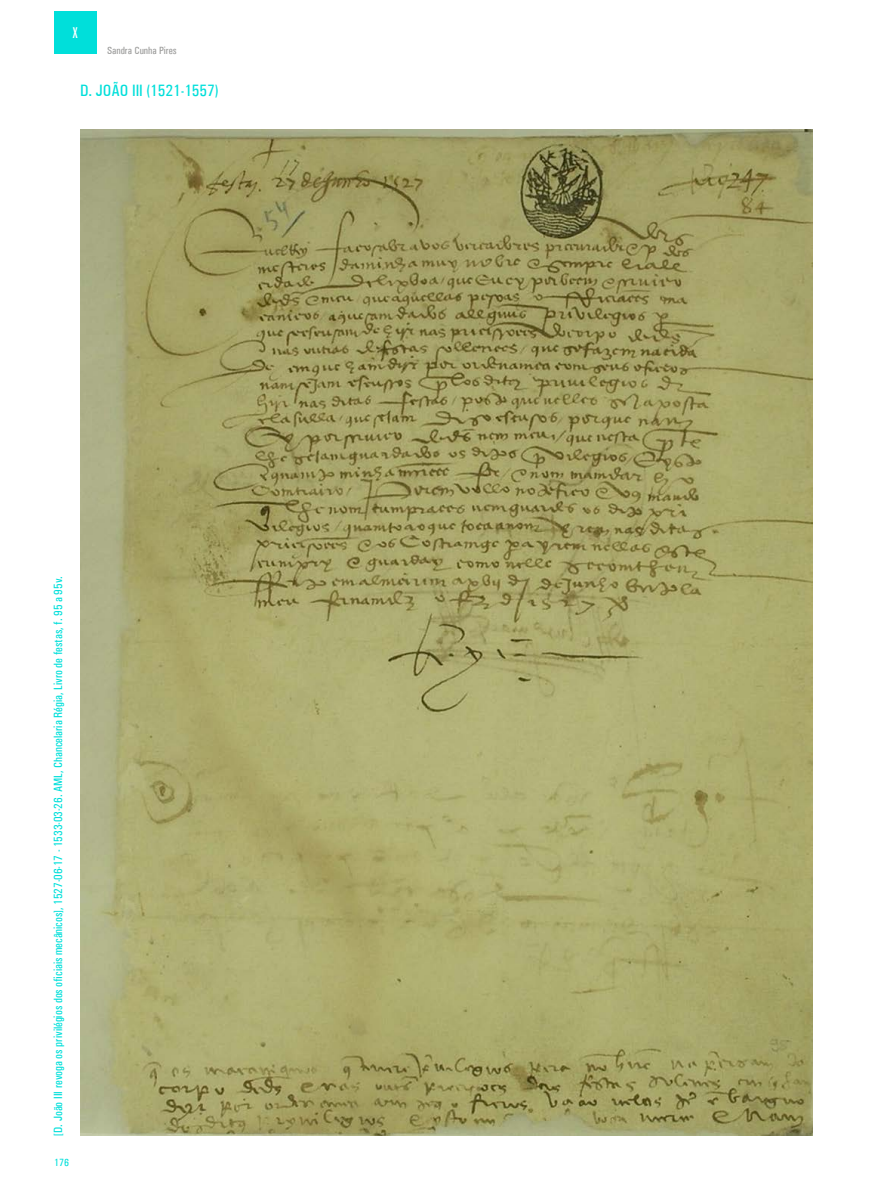
<style>
.page{position:relative;width:893px;height:1191px;background:#fff}
.page>*{position:absolute;margin:0;border:0;box-sizing:border-box;transform-origin:0 0}
.t1{font:500 condensed 16.5px "Univers";color:#00dfda}
.t2{font:extra-condensed 15px "Zurich BT";color:#fff}
.t3{font:500 condensed 12px "Univers";color:#00dfda}
.t4{font:500 condensed 10.5px "Univers";color:#9d9d9c}
.t5{font:500 condensed 10.5px "Univers";color:#00dfda}
</style>
<div class="page">
<div style="left:54px;top:11px;width:43px;height:43px;background:#00dfda"></div>
<img style="left:80px;top:130px;width:733px;height:1005px">
<p class="t2" style="left:73px;top:24px;width:6px">X</p>
<p class="t4" style="left:107px;top:44px;width:71px">Sandra Cunha Pires</p>
<h1 class="t1" style="left:80px;top:81px;width:140px">D. JOÃO III (1521-1557)</h1>
<p class="t3" style="left:51px;top:1135px;width:561px;rotate:-90deg">[D. João III revoga os privilégios dos oficiais mecânicos], 1527-06-17 - 1533-03-26. AML, Chancelaria Régia, Livro de festas, f. 95 a 95v.</p>
<p class="t5" style="left:54px;top:1156px;width:16px">176</p>
</div>
